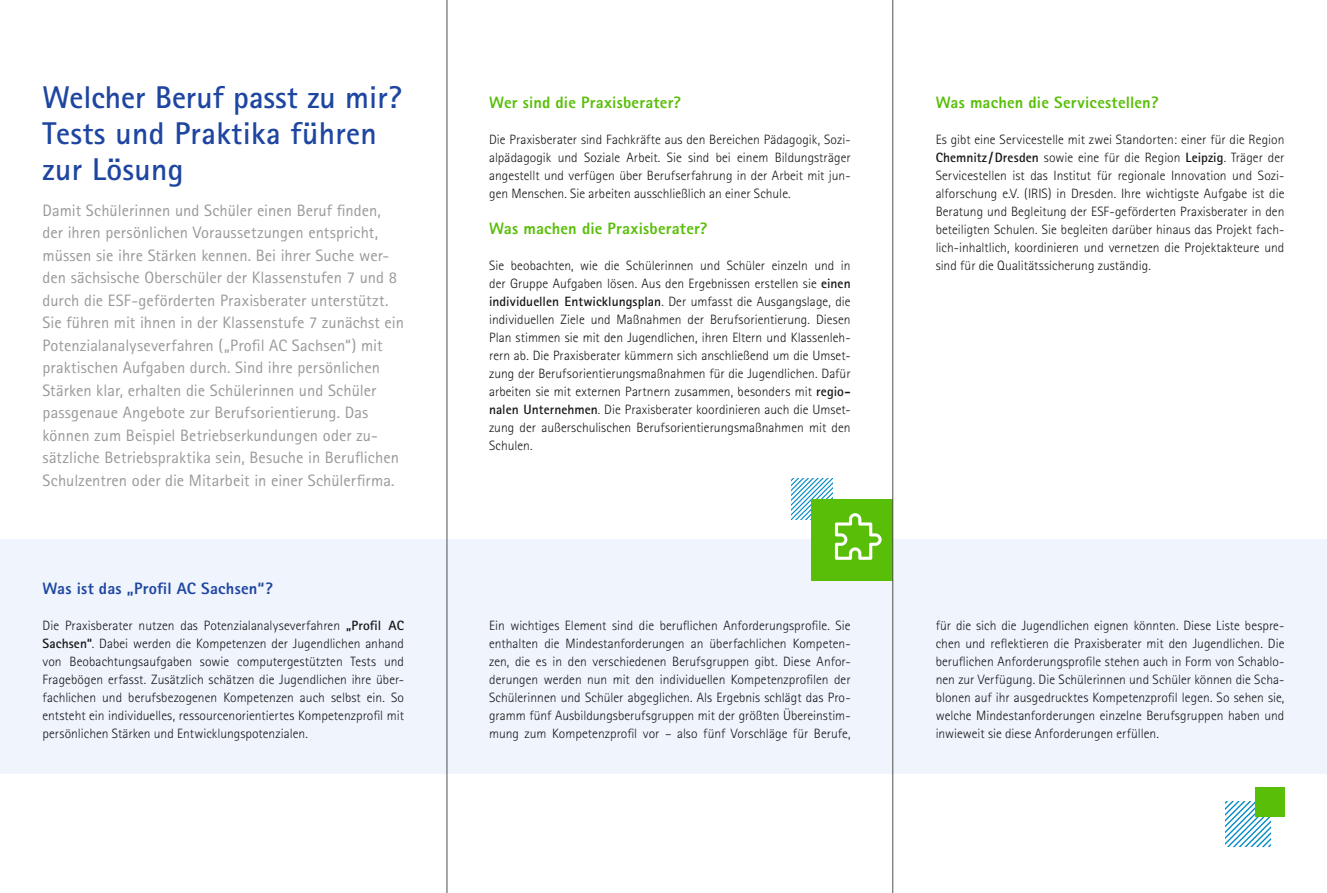
<style>
.page{position:relative;width:1327px;height:893px;background:#fff}
.page>*{position:absolute;margin:0;border:0;box-sizing:border-box;transform-origin:0 0}
.t1{font:700 31.5px/36px "Rotis Sans Serif";letter-spacing:.01em;color:#1e46a1}
.t2{font:16.5px/22.5px "Rotis Sans Serif";letter-spacing:.005em;color:#999}
.t3{font:800 16.5px "Rotis Sans Serif";letter-spacing:.01em;color:#58be07}
.t4{font:800 16.5px "Rotis Sans Serif";letter-spacing:.015em;color:#1e46a1}
.t5{font:300 13.5px/18px "Rotis Sans Serif";color:#151616;text-align:justify}
.s1{font-weight:700}
</style>
<div class="page">
<div style="left:0;top:540px;width:1327px;height:234px;background:#eff4fd"></div>
<div style="left:812px;top:499px;width:81px;height:81px;background:#58be07"></div>
<svg style="left:791px;top:479px;width:90px;height:81px"></svg>
<svg style="left:1226px;top:802px;width:44px;height:44px"></svg>
<div style="left:1255px;top:787px;width:29px;height:29px;background:#58be07"></div>
<hr style="left:446px;top:0;width:1px;height:893px;background:#4e4e4d">
<hr style="left:892px;top:0;width:1px;height:893px;background:#4e4e4d">
<h1 class="t1" style="left:43px;top:78px;width:361px">Welcher Beruf passt zu mir?<br>Tests und Praktika führen zur Lösung</h1>
<p class="t2" style="left:43px;top:199px;width:363px">Damit Schülerinnen und Schüler einen Beruf finden, der ihren persönlichen Voraussetzungen entspricht, müssen sie ihre Stärken kennen. Bei ihrer Suche wer&shy;den sächsische Oberschüler der Klassenstufen 7 und 8 durch die ESF-geförderten Praxisberater unterstützt.<br>Sie führen mit ihnen in der Klassenstufe 7 zunächst ein Potenzialanalyseverfahren („Profil AC Sachsen“) mit praktischen Aufgaben durch. Sind ihre persönlichen Stärken klar, erhalten die Schülerinnen und Schüler passgenaue Angebote zur Berufsorientierung. Das können zum Beispiel Betriebserkundungen oder zu&shy;sätzliche Betriebspraktika sein, Besuche in Beruflichen Schulzentren oder die Mitarbeit in einer Schülerfirma.</p>
<p class="t4" style="left:43px;top:577px;width:232px">Was ist das „Profil AC Sachsen“?</p>
<p class="t5" style="left:43px;top:616px;width:363px">Die Praxisberater nutzen das Potenzialanalyseverfahren <span class="s1">„Profil AC Sachsen“</span>. Dabei werden die Kompetenzen der Jugendlichen anhand von Beobachtungsaufgaben sowie computergestützten Tests und Fragebögen erfasst. Zusätzlich schätzen die Jugendlichen ihre über&shy;fachlichen und berufsbezogenen Kompetenzen auch selbst ein. So entsteht ein individuelles, ressourcenorientiertes Kompetenzprofil mit persönlichen Stärken und Entwicklungspotenzialen.</p>
<p class="t3" style="left:489px;top:92px;width:193px">Wer sind die Praxisberater?</p>
<p class="t5" style="left:489px;top:130px;width:363px">Die Praxisberater sind Fachkräfte aus den Bereichen Pädagogik, Sozi&shy;alpädagogik und Soziale Arbeit. Sie sind bei einem Bildungsträger angestellt und verfügen über Berufserfahrung in der Arbeit mit jun&shy;gen Menschen. Sie arbeiten ausschließlich an einer Schule.</p>
<p class="t3" style="left:489px;top:217px;width:220px">Was machen die Praxisberater?</p>
<p class="t5" style="left:489px;top:256px;width:363px">Sie beobachten, wie die Schülerinnen und Schüler einzeln und in der Gruppe Aufgaben lösen. Aus den Ergebnissen erstellen sie <span class="s1">einen individuellen Entwicklungsplan</span>. Der umfasst die Ausgangslage, die individuellen Ziele und Maßnahmen der Berufsorientierung. Diesen Plan stimmen sie mit den Jugendlichen, ihren Eltern und Klassenleh&shy;rern ab. Die Praxisberater kümmern sich anschließend um die Umset&shy;zung der Berufsorientierungsmaßnahmen für die Jugendlichen. Dafür arbeiten sie mit externen Partnern zusammen, besonders mit <span class="s1">regio&shy;nalen Unternehmen</span>. Die Praxisberater koordinieren auch die Umset&shy;zung der außerschulischen Berufsorientierungsmaßnahmen mit den Schulen.</p>
<p class="t3" style="left:935px;top:91px;width:225px">Was machen die Servicestellen?</p>
<p class="t5" style="left:935px;top:130px;width:350px">Es gibt eine Servicestelle mit zwei Standorten: einer für die Region <span class="s1">Chemnitz/Dresden</span> sowie eine für die Region <span class="s1">Leipzig</span>. Träger der Servicestellen ist das Institut für regionale Innovation und Sozi&shy;alforschung e.V. (IRIS) in Dresden. Ihre wichtigste Aufgabe ist die Beratung und Begleitung der ESF-geförderten Praxisberater in den beteiligten Schulen. Sie begleiten darüber hinaus das Projekt fach&shy;lich-inhaltlich, koordinieren und vernetzen die Projektakteure und sind für die Qualitätssicherung zuständig.</p>
<p class="t5" style="left:489px;top:616px;width:363px">Ein wichtiges Element sind die beruflichen Anforderungsprofile. Sie enthalten die Mindestanforderungen an überfachlichen Kompeten&shy;zen, die es in den verschiedenen Berufsgruppen gibt. Diese Anfor&shy;derungen werden nun mit den individuellen Kompetenzprofilen der Schülerinnen und Schüler abgeglichen. Als Ergebnis schlägt das Pro&shy;gramm fünf Ausbildungsberufsgruppen mit der größten Übereinstim&shy;mung zum Kompetenzprofil vor – also fünf Vorschläge für Berufe,</p>
<p class="t5" style="left:935px;top:616px;width:350px">für die sich die Jugendlichen eignen könnten. Diese Liste bespre&shy;chen und reflektieren die Praxisberater mit den Jugendlichen. Die beruflichen Anforderungsprofile stehen auch in Form von Schablo&shy;nen zur Verfügung. Die Schülerinnen und Schüler können die Scha&shy;blonen auf ihr ausgedrucktes Kompetenzprofil legen. So sehen sie, welche Mindestanforderungen einzelne Berufsgruppen haben und inwieweit sie diese Anforderungen erfüllen.</p>
</div>
